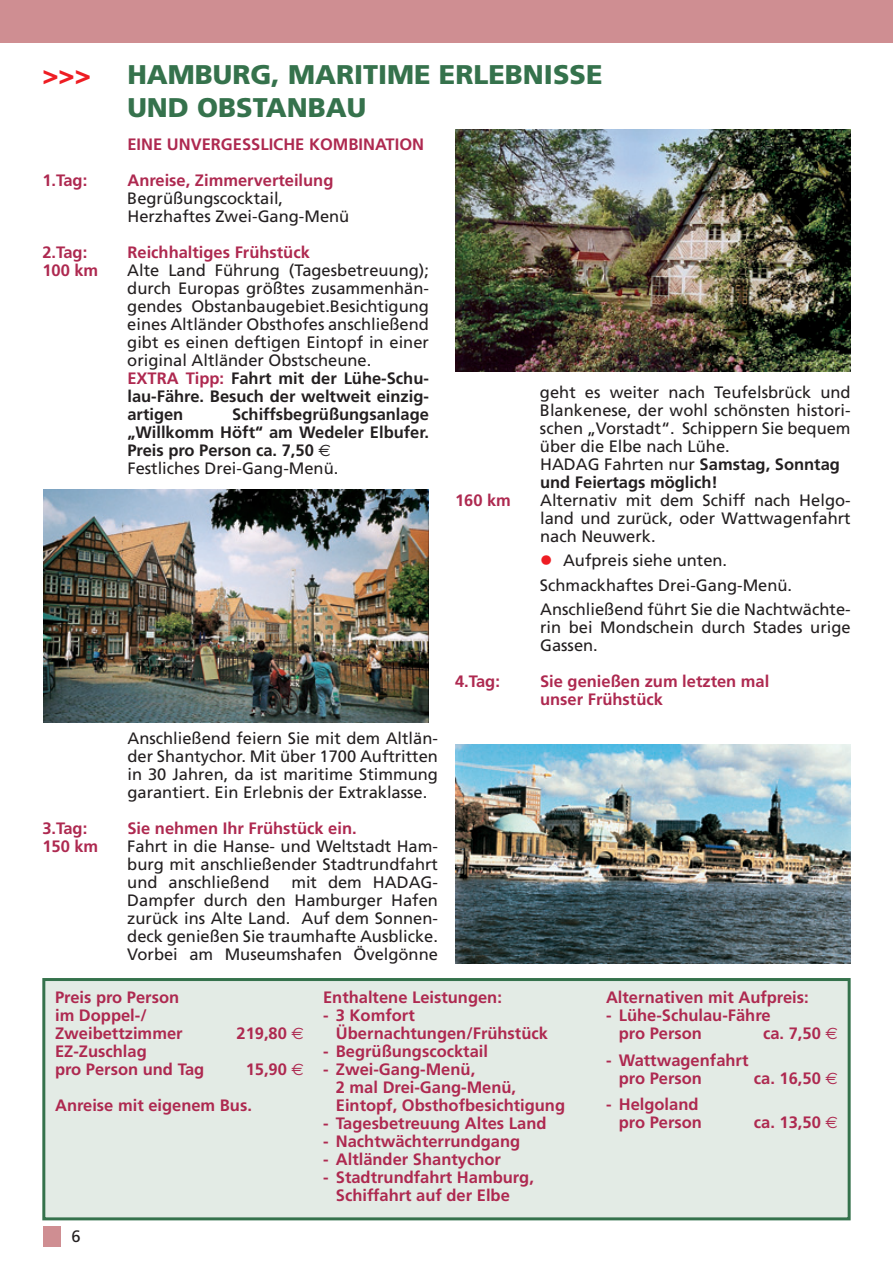
<style>
.page{position:relative;width:893px;height:1263px;background:#fff}
.page>*{position:absolute;margin:0;border:0;box-sizing:border-box;transform-origin:0 0}
.t1{font:900 27px/32.4px "Frutiger";color:#35724c}
.t2{font:900 27px "Frutiger";color:#ee1d23}
.t3{font:16.5px/18px "Frutiger";color:#231f20}
.t4{font:700 16.5px/18px "Frutiger";color:#ae2950}
.t5{font:700 16.5px/18px "Frutiger";color:#231f20}
.s1{font-weight:700;color:#ae2950}
.s2{font-weight:700}
.s3{font-family:"Euro Sans";font-weight:400}
.s4{font-weight:400}
</style>
<div class="page">
<div style="left:44px;top:1226px;width:17px;height:20px;background:#cf8e92"></div>
<div style="left:0;top:0;width:892px;height:43px;background:#cf8e92"></div>
<img style="left:455px;top:744px;width:395px;height:219px">
<div style="left:45px;top:981px;width:802px;height:236px;background:#e3ebe5"></div>
<div style="left:42px;top:978px;width:808px;height:242px;border:3px solid #35724c"></div>
<img style="left:455px;top:129px;width:395px;height:243px">
<img style="left:44px;top:489px;width:384px;height:233px">
<h1 class="t2" style="left:42px;top:64px;width:50px">&gt;&gt;&gt;</h1>
<h1 class="t1" style="left:127px;top:61px;width:476px">HAMBURG, MARITIME ERLEBNISSE<br>UND OBSTANBAU</h1>
<p class="t4" style="left:127px;top:137px;width:298px">EINE UNVERGESSLICHE KOMBINATION</p>
<p class="t4" style="left:42px;top:173px;width:46px">1.Tag:</p>
<p class="t4" style="left:127px;top:173px;width:207px">Anreise, Zimmerverteilung</p>
<p class="t3" style="left:127px;top:191px;width:223px">Begrüßungscocktail,<br>Herzhaftes Zwei-Gang-Menü</p>
<p class="t4" style="left:42px;top:245px;width:46px">2.Tag:</p>
<p class="t4" style="left:127px;top:245px;width:184px">Reichhaltiges Frühstück</p>
<p class="t4" style="left:42px;top:263px;width:57px">100 km</p>
<p class="t3" style="left:127px;top:263px;width:303px">Alte Land Führung (Tagesbetreuung); durch Europas größtes zusammenhän&shy;gendes Obstanbaugebiet.Besichtigung eines Altländer Obst hofes anschließend gibt es einen deftigen Eintopf in einer original Altländer Obstscheune.<br><span class="s1">EXTRA Tipp:</span> <span class="s2">Fahrt mit der Lühe-Schu - lau-Fähre. Besuch der weltweit einzig&shy;artigen</span></p>
<p class="t5" style="left:127px;top:407px;width:303px;text-indent:105px">Schiffsbegrüßungsanlage „Willkomm Höft“ am Wedeler Elbufer.<br>Preis pro Person ca. 7,50 <span class="s3">€<br></span><span class="s4">Festliches Drei-Gang-Menü.</span></p>
<p class="t3" style="left:127px;top:730px;width:312px;text-align:justify">Anschließend feiern Sie mit dem Altlän&shy;der Shantychor. Mit über 1700 Auftritten in 30 Jahren, da ist maritime Stimmung garantiert. Ein Erlebnis der Extraklasse.</p>
<p class="t4" style="left:42px;top:820px;width:46px">3.Tag:</p>
<p class="t4" style="left:127px;top:820px;width:231px">Sie nehmen Ihr Frühstück ein.</p>
<p class="t4" style="left:42px;top:838px;width:57px">150 km</p>
<p class="t3" style="left:127px;top:838px;width:312px;text-align:justify">Fahrt in die Hanse- und Weltstadt Ham&shy;burg mit anschließender Stadtrundfahrt und anschließend</p>
<p class="t3" style="left:127px;top:874px;width:312px;text-align:justify;text-indent:164px">mit dem HADAG-Dampfer durch den Hamburger Hafen zurück ins Alte Land. Auf dem Sonnen&shy;deck genießen Sie traumhafte Ausblicke.<br>Vorbei am Museumshafen Övelgönne</p>
<p class="t3" style="left:540px;top:384px;width:312px">geht es weiter nach Teufelsbrück und Blankenese, der wohl schönsten histori&shy;schen „Vorstadt“. Schippern Sie bequem über die Elbe nach Lühe.<br>HADAG Fahrten nur <span class="s2">Samstag, Sonntag und Feiertags möglich!</span></p>
<p class="t4" style="left:455px;top:492px;width:57px">160 km</p>
<p class="t3" style="left:540px;top:492px;width:312px;text-align:justify">Alternativ mit dem Schiff nach Helgo&shy;land und zurück, oder Wattwagenfahrt nach Neuwerk.</p>
<p class="t3" style="left:540px;top:550px;width:312px;line-height:24.5px;text-indent:23px">Aufpreis siehe unten.<br>Schmackhaftes Drei-Gang-Menü.<br>Anschließend führt Sie die Nachtwächte-</p>
<p class="t3" style="left:540px;top:620px;width:312px">rin bei Mondschein durch Stades urige<br>Gassen.</p>
<p class="t4" style="left:455px;top:674px;width:46px">4.Tag:</p>
<p class="t4" style="left:540px;top:674px;width:231px">Sie genießen zum letzten mal unser Frühstück</p>
<p class="t4" style="left:55px;top:990px;width:129px">Preis pro Person im Doppel-/<br>Zweibettzimmer</p>
<p class="t4" style="left:236px;top:1026px;width:69px">219,80 <span class="s3">€</span></p>
<p class="t4" style="left:55px;top:1044px;width:151px">EZ-Zuschlag<br>pro Person und Tag</p>
<p class="t4" style="left:55px;top:1053px;width:250px;line-height:36px;text-indent:190px">15,90 <span class="s3">€<br></span>Anreise mit eigenem Bus.</p>
<p class="t3" style="left:71px;top:1228px;width:11px">6</p>
<p class="t4" style="left:323px;top:990px;width:180px">Enthaltene Leistungen:</p>
<p class="t4" style="left:336px;top:1008px;width:213px;text-indent:-13px">- 3 Komfort<br>Übernachtungen/Frühstück</p>
<p class="t4" style="left:323px;top:1044px;width:166px">- Begrüßungscocktail</p>
<p class="t4" style="left:336px;top:1062px;width:231px;text-indent:-13px">- Zwei-Gang-Menü,<br>2 mal Drei-Gang-Menü,<br>Eintopf, Obsthofbesichtigung</p>
<p class="t4" style="left:323px;top:1116px;width:225px">- Tagesbetreuung Altes Land</p>
<p class="t4" style="left:323px;top:1134px;width:198px">- Nachtwächterrundgang</p>
<p class="t4" style="left:323px;top:1152px;width:179px">- Altländer Shantychor</p>
<p class="t4" style="left:336px;top:1170px;width:199px;text-indent:-13px">- Stadtrundfahrt Hamburg,<br>Schiffahrt auf der Elbe</p>
<p class="t4" style="left:606px;top:990px;width:204px">Alternativen mit Aufpreis:</p>
<p class="t4" style="left:618px;top:1008px;width:153px;text-indent:-13px">- Lühe-Schulau-Fähre pro Person</p>
<p class="t4" style="left:763px;top:1026px;width:76px">ca. 7,50 <span class="s3">€</span></p>
<p class="t4" style="left:618px;top:1052px;width:131px;text-indent:-13px">- Wattwagenfahrt pro Person</p>
<p class="t4" style="left:754px;top:1070px;width:85px">ca. 16,50 <span class="s3">€</span></p>
<p class="t4" style="left:606px;top:1097px;width:97px;text-align:right">- Helgoland pro Person</p>
<p class="t4" style="left:754px;top:1115px;width:85px">ca. 13,50 <span class="s3">€</span></p>
</div>
